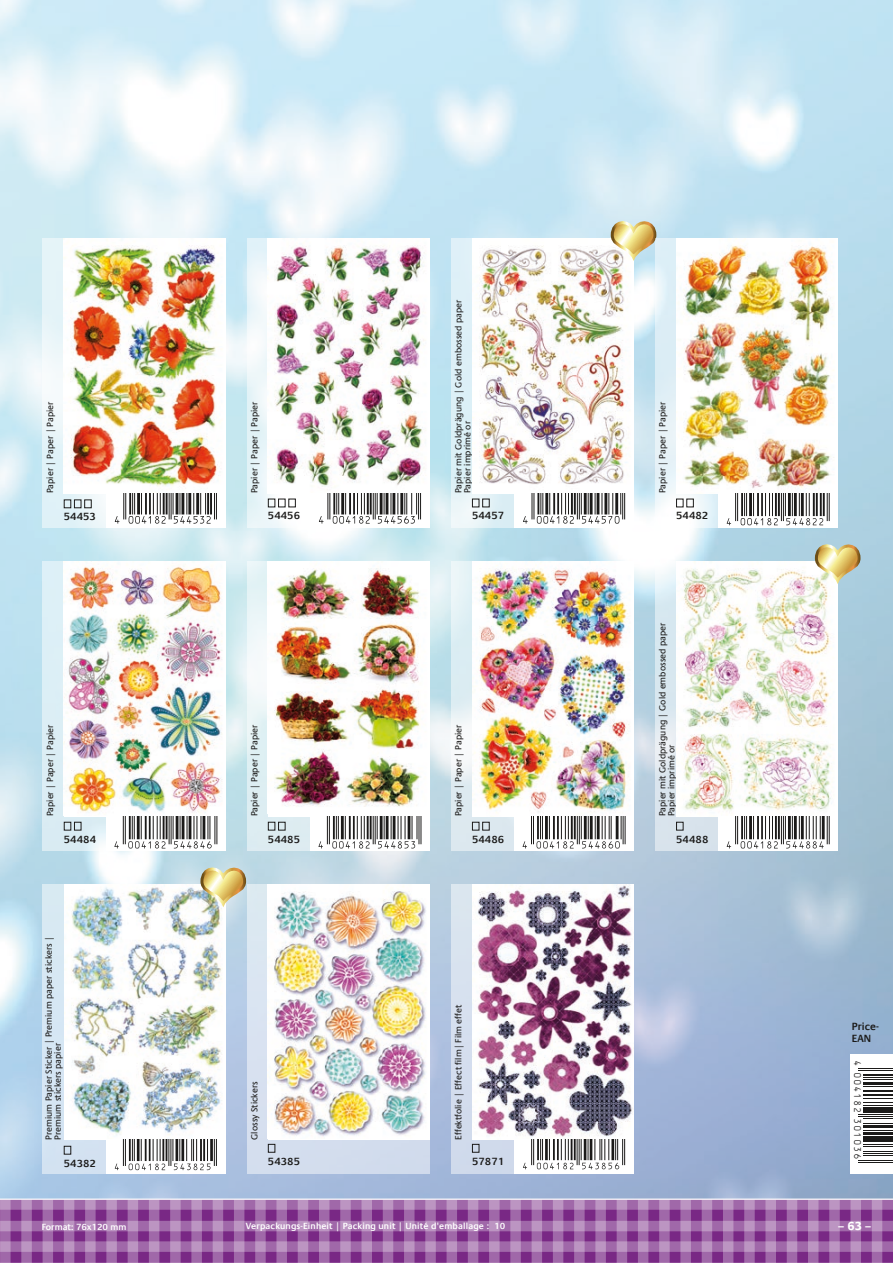
<style>
.page{position:relative;width:893px;height:1263px;background:#fff}
.page>*{position:absolute;margin:0;border:0;box-sizing:border-box;transform-origin:0 0}
.t1{font:700 12px "Praxis Com";color:#fff}
.t2{font:600 10.5px/12px "Praxis Com";color:#1b1a19}
.t3{font:9px/9px "Praxis Com";color:#1b1a19}
.t4{font:600 9px "Praxis Com";letter-spacing:.015em;color:#fff}
.t5{font:8.55px "Ean Ocr Font";letter-spacing:.26em;color:#1b1a19}
</style>
<div class="page">
<div style="left:0;top:1199px;width:893px;height:64px;background:#792885"></div>
<div style="left:0;top:1221px;width:893px;height:10px;background:#a068a9"></div>
<div style="left:0;top:1199px;width:893px;height:11px;background:#a068a9"></div>
<div style="left:0;top:1241px;width:893px;height:11px;background:#a068a9"></div>
<hr style="left:0;top:1262px;width:893px;height:1px;background:#fff">
<svg style="left:0;top:1200px;width:11px;height:63px"></svg>
<svg style="left:21px;top:1200px;width:11px;height:63px"></svg>
<svg style="left:43px;top:1200px;width:10px;height:63px"></svg>
<svg style="left:64px;top:1200px;width:10px;height:63px"></svg>
<svg style="left:85px;top:1200px;width:11px;height:63px"></svg>
<svg style="left:106px;top:1200px;width:9px;height:63px"></svg>
<svg style="left:255px;top:1200px;width:11px;height:63px"></svg>
<svg style="left:276px;top:1200px;width:11px;height:63px"></svg>
<svg style="left:298px;top:1200px;width:10px;height:63px"></svg>
<svg style="left:319px;top:1200px;width:10px;height:63px"></svg>
<svg style="left:340px;top:1200px;width:11px;height:63px"></svg>
<svg style="left:361px;top:1200px;width:11px;height:63px"></svg>
<svg style="left:383px;top:1200px;width:10px;height:63px"></svg>
<svg style="left:404px;top:1200px;width:11px;height:63px"></svg>
<svg style="left:425px;top:1200px;width:11px;height:63px"></svg>
<svg style="left:447px;top:1200px;width:10px;height:63px"></svg>
<svg style="left:468px;top:1200px;width:10px;height:63px"></svg>
<svg style="left:489px;top:1200px;width:11px;height:63px"></svg>
<svg style="left:510px;top:1200px;width:11px;height:63px"></svg>
<svg style="left:532px;top:1200px;width:10px;height:63px"></svg>
<svg style="left:553px;top:1200px;width:10px;height:63px"></svg>
<svg style="left:574px;top:1200px;width:11px;height:63px"></svg>
<svg style="left:595px;top:1200px;width:11px;height:63px"></svg>
<svg style="left:617px;top:1200px;width:10px;height:63px"></svg>
<svg style="left:638px;top:1200px;width:10px;height:63px"></svg>
<svg style="left:659px;top:1200px;width:11px;height:63px"></svg>
<svg style="left:680px;top:1200px;width:11px;height:63px"></svg>
<svg style="left:702px;top:1200px;width:10px;height:63px"></svg>
<svg style="left:723px;top:1200px;width:4px;height:63px"></svg>
<svg style="left:872px;top:1200px;width:10px;height:63px"></svg>
<hr style="left:892px;top:1199px;width:1px;height:64px;background:#fff">
<hr style="left:0;top:1198px;width:893px;height:2px;background:#fff">
<hr style="left:858px;top:1068px;width:35px;height:1px;background:#1b1a19">
<hr style="left:858px;top:1070px;width:35px;height:1px;background:#1b1a19">
<hr style="left:863px;top:1074px;width:30px;height:2px;background:#1b1a19">
<hr style="left:863px;top:1077px;width:30px;height:1px;background:#1b1a19">
<hr style="left:863px;top:1079px;width:30px;height:1px;background:#1b1a19">
<hr style="left:863px;top:1082px;width:30px;height:3px;background:#1b1a19">
<hr style="left:863px;top:1086px;width:30px;height:1px;background:#1b1a19">
<hr style="left:863px;top:1090px;width:30px;height:2px;background:#1b1a19">
<hr style="left:863px;top:1094px;width:30px;height:2px;background:#1b1a19">
<hr style="left:863px;top:1098px;width:30px;height:1px;background:#1b1a19">
<hr style="left:863px;top:1102px;width:30px;height:1px;background:#1b1a19">
<hr style="left:863px;top:1105px;width:30px;height:1px;background:#1b1a19">
<hr style="left:863px;top:1108px;width:30px;height:2px;background:#1b1a19">
<hr style="left:863px;top:1111px;width:30px;height:2px;background:#1b1a19">
<hr style="left:858px;top:1114px;width:35px;height:1px;background:#1b1a19">
<hr style="left:858px;top:1116px;width:35px;height:1px;background:#1b1a19">
<hr style="left:863px;top:1118px;width:30px;height:1px;background:#1b1a19">
<hr style="left:863px;top:1123px;width:30px;height:1px;background:#1b1a19">
<hr style="left:863px;top:1125px;width:30px;height:3px;background:#1b1a19">
<hr style="left:863px;top:1130px;width:30px;height:1px;background:#1b1a19">
<hr style="left:863px;top:1132px;width:30px;height:2px;background:#1b1a19">
<hr style="left:863px;top:1136px;width:30px;height:2px;background:#1b1a19">
<hr style="left:863px;top:1139px;width:30px;height:3px;background:#1b1a19">
<hr style="left:863px;top:1144px;width:30px;height:1px;background:#1b1a19">
<hr style="left:863px;top:1146px;width:30px;height:1px;background:#1b1a19">
<hr style="left:863px;top:1151px;width:30px;height:1px;background:#1b1a19">
<hr style="left:863px;top:1153px;width:30px;height:1px;background:#1b1a19">
<hr style="left:863px;top:1155px;width:30px;height:1px;background:#1b1a19">
<hr style="left:858px;top:1160px;width:35px;height:1px;background:#1b1a19">
<hr style="left:858px;top:1162px;width:35px;height:1px;background:#1b1a19">
<svg style="left:43px;top:238px;width:63px;height:289px;fill:#e5f4f8"></svg>
<img style="left:64px;top:238px;width:159px;height:255px">
<svg style="left:115px;top:493px;width:102px;height:31px"></svg>
<div style="left:74px;top:499px;width:7px;height:9px;border:1px solid #1b1a19"></div>
<div style="left:84px;top:499px;width:8px;height:9px;border:1px solid #1b1a19"></div>
<svg style="left:247px;top:238px;width:49px;height:289px;fill:#edf6fa"></svg>
<img style="left:268px;top:238px;width:159px;height:255px">
<svg style="left:319px;top:493px;width:102px;height:31px"></svg>
<div style="left:268px;top:499px;width:7px;height:8px;border:1px solid #1b1a19"></div>
<div style="left:278px;top:499px;width:8px;height:8px;border:1px solid #1b1a19"></div>
<div style="left:288px;top:499px;width:8px;height:8px;border:1px solid #1b1a19"></div>
<svg style="left:451px;top:238px;width:63px;height:289px;background:#def0f6"></svg>
<img style="left:472px;top:238px;width:51px;height:255px">
<div style="left:472px;top:499px;width:7px;height:8px;border:1px solid #1b1a19"></div>
<div style="left:482px;top:499px;width:8px;height:8px;border:1px solid #1b1a19"></div>
<svg style="left:658px;top:238px;width:60px;height:289px;fill:#e5f1f7"></svg>
<img style="left:676px;top:238px;width:159px;height:255px">
<svg style="left:727px;top:493px;width:103px;height:32px"></svg>
<div style="left:676px;top:499px;width:7px;height:8px;border:1px solid #1b1a19"></div>
<div style="left:686px;top:499px;width:8px;height:8px;border:1px solid #1b1a19"></div>
<svg style="left:43px;top:561px;width:63px;height:289px;background:#dceef4"></svg>
<img style="left:64px;top:561px;width:159px;height:255px">
<svg style="left:114px;top:816px;width:103px;height:32px"></svg>
<div style="left:64px;top:822px;width:7px;height:8px;border:1px solid #1b1a19"></div>
<div style="left:74px;top:822px;width:7px;height:8px;border:1px solid #1b1a19"></div>
<svg style="left:247px;top:561px;width:63px;height:289px;fill:#e1f2f4"></svg>
<img style="left:268px;top:561px;width:159px;height:252px">
<svg style="left:318px;top:816px;width:104px;height:32px"></svg>
<div style="left:268px;top:822px;width:7px;height:8px;border:1px solid #1b1a19"></div>
<div style="left:278px;top:822px;width:8px;height:8px;border:1px solid #1b1a19"></div>
<svg style="left:451px;top:561px;width:63px;height:289px;fill:#ddedf3"></svg>
<img style="left:472px;top:561px;width:51px;height:255px">
<img style="left:523px;top:218px;width:135px;height:840px">
<div style="left:472px;top:822px;width:7px;height:8px;border:1px solid #1b1a19"></div>
<div style="left:482px;top:822px;width:8px;height:8px;border:1px solid #1b1a19"></div>
<svg style="left:655px;top:561px;width:63px;height:289px;background:#dbe7ef"></svg>
<img style="left:676px;top:561px;width:51px;height:255px">
<div style="left:676px;top:822px;width:7px;height:8px;border:1px solid #1b1a19"></div>
<svg style="left:727px;top:541px;width:135px;height:722px"></svg>
<div style="left:43px;top:884px;width:182px;height:290px;background:#d6e6f3"></div>
<img style="left:65px;top:884px;width:50px;height:254px">
<div style="left:106px;top:1140px;width:119px;height:34px;background:#fff"></div>
<div style="left:64px;top:1146px;width:7px;height:8px;border:1px solid #1b1a19"></div>
<div style="left:451px;top:884px;width:183px;height:290px;background:#d5deee"></div>
<div style="left:472px;top:1144px;width:7px;height:9px;border:1px solid #1b1a19"></div>
<img style="left:472px;top:884px;width:162px;height:255px">
<div style="left:247px;top:884px;width:182px;height:290px;background:#d4deee"></div>
<div style="left:268px;top:1144px;width:7px;height:9px;border:1px solid #1b1a19"></div>
<img style="left:268px;top:884px;width:161px;height:255px">
<div style="left:514px;top:1140px;width:120px;height:34px;background:#fff"></div>
<svg style="left:523px;top:1140px;width:103px;height:30px"></svg>
<img style="left:115px;top:864px;width:133px;height:399px">
<p class="t3" style="left:46px;top:493px;width:93px;rotate:-90deg">Papier | Paper | Papier</p>
<p class="t2" style="left:64px;top:511px;width:34px">54453</p>
<p class="t3" style="left:46px;top:816px;width:93px;rotate:-90deg">Papier | Paper | Papier</p>
<p class="t2" style="left:64px;top:833px;width:34px">54484</p>
<p class="t3" style="left:44px;top:1140px;width:205px;rotate:-90deg">Premium Papier Sticker | Premium paper stickers |<br>Premium stickers papier</p>
<p class="t2" style="left:64px;top:1157px;width:34px">54382</p>
<p class="t3" style="left:250px;top:493px;width:93px;rotate:-90deg">Papier | Paper | Papier</p>
<p class="t2" style="left:268px;top:510px;width:34px">54456</p>
<p class="t3" style="left:250px;top:816px;width:93px;rotate:-90deg">Papier | Paper | Papier</p>
<p class="t2" style="left:268px;top:833px;width:34px">54485</p>
<p class="t3" style="left:250px;top:1140px;width:60px;rotate:-90deg">Glossy Stickers</p>
<p class="t2" style="left:268px;top:1155px;width:34px">54385</p>
<p class="t3" style="left:454px;top:493px;width:195px;rotate:-90deg">Papier mit Goldprägung | Gold embossed paper<br>Papier imprimé or</p>
<p class="t2" style="left:472px;top:510px;width:34px">54457</p>
<p class="t3" style="left:454px;top:816px;width:93px;rotate:-90deg">Papier | Paper | Papier</p>
<p class="t2" style="left:472px;top:833px;width:34px">54486</p>
<p class="t3" style="left:454px;top:1140px;width:137px;rotate:-90deg">Effektfolie | Effect film| Film effet</p>
<p class="t2" style="left:472px;top:1155px;width:34px">57871</p>
<p class="t3" style="left:658px;top:493px;width:93px;rotate:-90deg">Papier | Paper | Papier</p>
<p class="t2" style="left:676px;top:510px;width:34px">54482</p>
<p class="t3" style="left:658px;top:816px;width:195px;rotate:-90deg">Papier mit Goldprägung | Gold embossed paper<br>Papier imprimé or</p>
<p class="t2" style="left:676px;top:833px;width:34px">54488</p>
<p class="t2" style="left:852px;top:1020px;width:28px">Price-<br>EAN</p>
<p class="t5" style="left:862px;top:1061px;width:100px;rotate:90deg">4 004182 301036</p>
<p class="t4" style="left:42px;top:1221px;width:86px">Format: 76x120 mm</p>
<p class="t4" style="left:246px;top:1221px;width:261px">Verpackungs-Einheit | Packing unit | Unité d'emballage : 10</p>
<h1 class="t1" style="left:838px;top:1219px;width:35px">– 63 –</h1>
</div>
